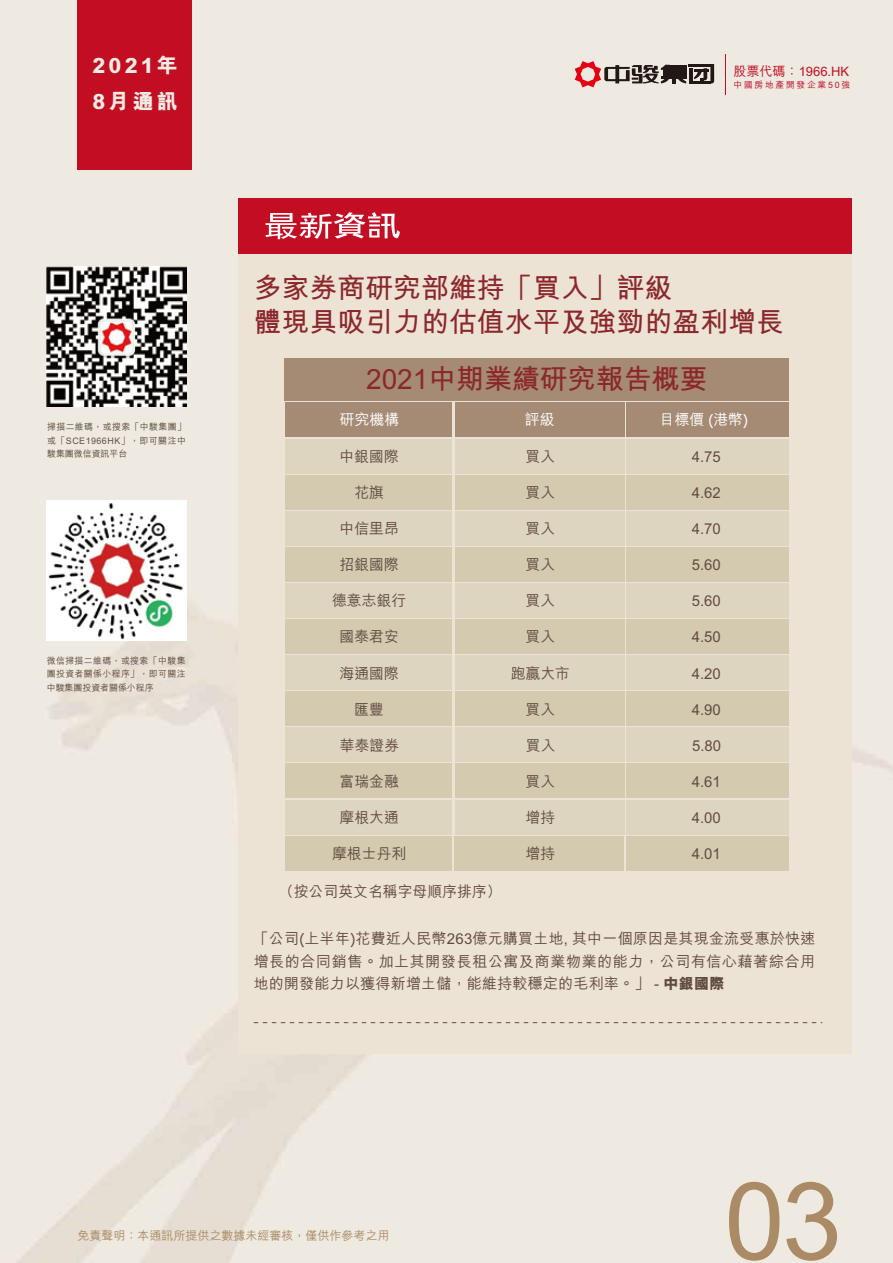
<style>
.page{position:relative;width:893px;height:1263px;background:#fff}
.page>*{position:absolute;margin:0;border:0;box-sizing:border-box;transform-origin:0 0}
.t1{font:108px "Arial";color:#ab8b66}
.t2{font:700 27.9px/33.5px "M Hei HK";color:#8b272b}
.t3{font:800 21px/36px "M Hei HK";letter-spacing:.15em;color:#f0ebe3}
.t4{font:500 15px/22.5px "M Hei HK";color:#604c3f;text-align:justify}
.t5{font:500 15px "M Hei HK";color:#fff}
.t6{font:500 13.05px "M Hei HK";color:#c30d23}
.t7{font:500 12px "M Hei HK";color:#ab8b66}
.t8{font:500 9px/13.5px "M Hei HK";letter-spacing:.04em;color:#604c3f;text-align:justify}
.t9{font:500 8.7px "M Hei HK";letter-spacing:.2em;color:#c30d23}
.s1{font-weight:800}
</style>
<div class="page">
<img style="left:0;top:0;width:893px;height:1263px">
<div style="left:77px;top:0;width:115px;height:170px;background:#c30d23"></div>
<hr style="left:725px;top:54px;width:1px;height:40px;background:#c30d23">
<hr style="left:689px;top:65px;width:25px;height:2px;background:#221815">
<hr style="left:689px;top:81px;width:21px;height:2px;background:#221815">
<hr style="left:689px;top:68px;width:4px;height:15px;background:#221815">
<svg style="left:694px;top:67px;width:20px;height:16px"></svg>
<hr style="left:666px;top:66px;width:20px;height:2px;background:#221815">
<hr style="left:666px;top:68px;width:20px;height:2px;background:#221815">
<hr style="left:666px;top:71px;width:20px;height:2px;background:#221815">
<hr style="left:666px;top:74px;width:20px;height:2px;background:#221815">
<hr style="left:661px;top:77px;width:25px;height:2px;background:#221815">
<hr style="left:672px;top:65px;width:3px;height:18px;background:#221815">
<svg style="left:575px;top:61px;width:95px;height:26px;background:#b6938f"></svg>
<svg style="left:677px;top:79px;width:9px;height:4px"></svg>
<img style="left:47px;top:267px;width:139px;height:139px">
<img style="left:47px;top:501px;width:139px;height:139px">
<div style="left:238px;top:253px;width:614px;height:800px;background:#ece3d5"></div>
<div style="left:238px;top:198px;width:614px;height:55px;background:#c30d23"></div>
<svg style="left:265px;top:212px;width:135px;height:27px"></svg>
<div style="left:285px;top:439px;width:167px;height:34px;background:#ded5c1"></div>
<div style="left:455px;top:439px;width:170px;height:34px;background:#ded5c1"></div>
<div style="left:626px;top:439px;width:163px;height:34px;background:#ded5c1"></div>
<div style="left:285px;top:475px;width:167px;height:34px;background:#d3cab0"></div>
<div style="left:455px;top:475px;width:170px;height:34px;background:#d3cab0"></div>
<div style="left:626px;top:475px;width:163px;height:34px;background:#d3cab0"></div>
<div style="left:285px;top:403px;width:167px;height:34px;background:#a58a74"></div>
<div style="left:455px;top:403px;width:170px;height:34px;background:#a58a74"></div>
<div style="left:626px;top:403px;width:163px;height:34px;background:#a58a74"></div>
<div style="left:285px;top:358px;width:504px;height:43px;background:#a58a74"></div>
<div style="left:285px;top:511px;width:167px;height:34px;background:#ded5c1"></div>
<div style="left:455px;top:511px;width:170px;height:34px;background:#ded5c1"></div>
<div style="left:626px;top:511px;width:163px;height:34px;background:#ded5c1"></div>
<div style="left:285px;top:547px;width:167px;height:34px;background:#d3cab0"></div>
<div style="left:455px;top:547px;width:170px;height:34px;background:#d3cab0"></div>
<div style="left:626px;top:547px;width:163px;height:34px;background:#d3cab0"></div>
<div style="left:285px;top:583px;width:167px;height:35px;background:#ded5c1"></div>
<div style="left:455px;top:583px;width:170px;height:35px;background:#ded5c1"></div>
<div style="left:626px;top:583px;width:163px;height:35px;background:#ded5c1"></div>
<div style="left:285px;top:620px;width:167px;height:34px;background:#d3cab0"></div>
<div style="left:455px;top:620px;width:170px;height:34px;background:#d3cab0"></div>
<div style="left:626px;top:620px;width:163px;height:34px;background:#d3cab0"></div>
<div style="left:285px;top:656px;width:167px;height:34px;background:#ded5c1"></div>
<div style="left:455px;top:656px;width:170px;height:34px;background:#ded5c1"></div>
<div style="left:626px;top:656px;width:163px;height:34px;background:#ded5c1"></div>
<div style="left:285px;top:692px;width:167px;height:34px;background:#d3cab0"></div>
<div style="left:455px;top:692px;width:170px;height:34px;background:#d3cab0"></div>
<div style="left:626px;top:692px;width:163px;height:34px;background:#d3cab0"></div>
<div style="left:285px;top:728px;width:167px;height:34px;background:#ded5c1"></div>
<div style="left:455px;top:728px;width:170px;height:34px;background:#ded5c1"></div>
<div style="left:626px;top:728px;width:163px;height:34px;background:#ded5c1"></div>
<div style="left:285px;top:764px;width:167px;height:34px;background:#d3cab0"></div>
<div style="left:455px;top:764px;width:170px;height:34px;background:#d3cab0"></div>
<div style="left:626px;top:764px;width:163px;height:34px;background:#d3cab0"></div>
<div style="left:285px;top:800px;width:166px;height:34px;background:#ded5c1"></div>
<div style="left:455px;top:800px;width:170px;height:34px;background:#ded5c1"></div>
<div style="left:626px;top:800px;width:163px;height:34px;background:#ded5c1"></div>
<svg style="left:254px;top:1022px;width:568px;height:1px"></svg>
<div style="left:285px;top:836px;width:166px;height:34px;background:#d3cab0"></div>
<div style="left:454px;top:836px;width:170px;height:34px;background:#d3cab0"></div>
<div style="left:626px;top:836px;width:162px;height:34px;background:#d3cab0"></div>
<h3 class="t3" style="left:92px;top:47px;width:87px">2021年<br>8月通訊</h3>
<p class="t8" style="left:47px;top:419px;width:140px">掃描二維碼，或搜索「中駿集團」或「SCE1966HK」，即可關注中駿集團微信資訊平台</p>
<p class="t8" style="left:47px;top:653px;width:140px">微信掃描二維碼，或搜索「中駿集團投資者關係小程序」，即可關注中駿集團投資者關係小程序</p>
<p class="t6" style="left:733px;top:61px;width:117px">股票代碼：1966.HK</p>
<p class="t9" style="left:733px;top:79px;width:118px">中國房地產開發企業50強</p>
<h2 class="t2" style="left:254px;top:269px;width:532px">多家券商研究部維持「買入」評級<br>體現具吸引力的估值水平及強勁的盈利增長</h2>
<h2 class="t2" style="left:366px;top:360px;width:343px">2021中期業績研究報告概要</h2>
<p class="t5" style="left:340px;top:408px;width:61px">研究機構</p>
<p class="t5" style="left:525px;top:408px;width:31px">評級</p>
<p class="t5" style="left:660px;top:408px;width:90px">目標價 (港幣)</p>
<p class="t4" style="left:340px;top:444px;width:61px">中銀國際</p>
<p class="t4" style="left:526px;top:444px;width:31px">買入</p>
<p class="t4" style="left:692px;top:444px;width:30px">4.75</p>
<p class="t4" style="left:354px;top:480px;width:31px">花旗</p>
<p class="t4" style="left:526px;top:480px;width:31px">買入</p>
<p class="t4" style="left:692px;top:480px;width:30px">4.62</p>
<p class="t4" style="left:340px;top:516px;width:61px">中信里昂</p>
<p class="t4" style="left:526px;top:516px;width:31px">買入</p>
<p class="t4" style="left:692px;top:516px;width:30px">4.70</p>
<p class="t4" style="left:340px;top:552px;width:61px">招銀國際</p>
<p class="t4" style="left:526px;top:552px;width:31px">買入</p>
<p class="t4" style="left:692px;top:552px;width:30px">5.60</p>
<p class="t4" style="left:332px;top:588px;width:76px">德意志銀行</p>
<p class="t4" style="left:526px;top:588px;width:31px">買入</p>
<p class="t4" style="left:692px;top:588px;width:30px">5.60</p>
<p class="t4" style="left:340px;top:624px;width:61px">國泰君安</p>
<p class="t4" style="left:526px;top:624px;width:31px">買入</p>
<p class="t4" style="left:692px;top:624px;width:30px">4.50</p>
<p class="t4" style="left:340px;top:660px;width:61px">海通國際</p>
<p class="t4" style="left:511px;top:660px;width:61px">跑贏大市</p>
<p class="t4" style="left:692px;top:660px;width:30px">4.20</p>
<p class="t4" style="left:354px;top:697px;width:31px">匯豐</p>
<p class="t4" style="left:526px;top:697px;width:31px">買入</p>
<p class="t4" style="left:692px;top:697px;width:30px">4.90</p>
<p class="t4" style="left:340px;top:733px;width:61px">華泰證券</p>
<p class="t4" style="left:526px;top:733px;width:31px">買入</p>
<p class="t4" style="left:692px;top:733px;width:30px">5.80</p>
<p class="t4" style="left:340px;top:769px;width:61px">富瑞金融</p>
<p class="t4" style="left:526px;top:769px;width:31px">買入</p>
<p class="t4" style="left:692px;top:769px;width:30px">4.61</p>
<p class="t4" style="left:340px;top:805px;width:61px">摩根大通</p>
<p class="t4" style="left:526px;top:805px;width:31px">增持</p>
<p class="t4" style="left:692px;top:805px;width:30px">4.00</p>
<p class="t4" style="left:332px;top:841px;width:76px">摩根士丹利</p>
<p class="t4" style="left:526px;top:841px;width:31px">增持</p>
<p class="t4" style="left:692px;top:841px;width:30px">4.01</p>
<p class="t4" style="left:279px;top:879px;width:224px">（按公司英文名稱字母順序排序）</p>
<p class="t4" style="left:254px;top:926px;width:563px">「公司(上半年)花費近人民幣263億元購買土地, 其中一個原因是其現金流受惠於快速增長的合同銷售。加上其開發長租公寓及商業物業的能力，公司有信心藉著綜合用地的開發能力以獲得新增土儲，能維持較穩定的毛利率。」 - <span class="s1">中銀國際</span></p>
<p class="t7" style="left:77px;top:1227px;width:313px">免責聲明：本通訊所提供之數據未經審核，僅供作參考之用</p>
<h1 class="t1" style="left:724px;top:1147px;width:119px">03</h1>
</div>
